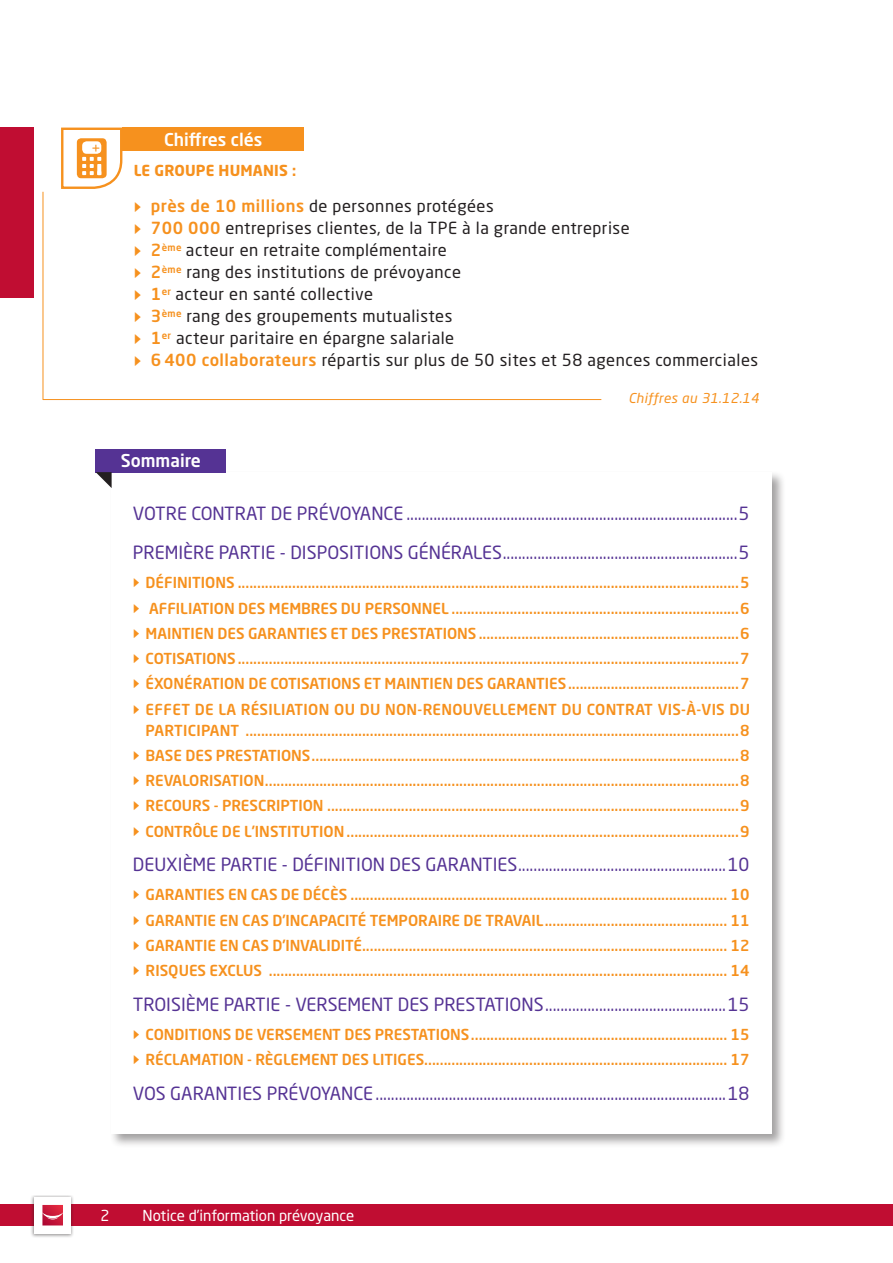
<style>
.page{position:relative;width:893px;height:1263px;background:#fff}
.page>*{position:absolute;margin:0;border:0;box-sizing:border-box;transform-origin:0 0}
.t1{font:18px/38.5px "Neo Sans Std";color:#553394}
.t2{font:500 17.55px "Neo Sans Std";color:#fff}
.t3{font:16.5px/21.9px "Neo Sans Std";letter-spacing:.03em;color:#231f20}
.t4{font:500 15px/25.2px "Neo Sans Std";color:#f6911e;text-align:justify}
.t5{font:15px "Neo Sans Std";color:#fff}
.t6{font:700 15px "Neo Sans Std";letter-spacing:.01em;color:#f6911e}
.t7{font:15px "Neo Sans Std";color:#f6911e}
.t8{font:italic 13.5px "Neo Sans Std";letter-spacing:.03em;color:#f6911e}
.s1{font-family:"Simple Direction Arrows";color:#f6911e}
.s2{font-weight:500;color:#f6911e}
.s3{font-family:"Simple Direction Arrows";font-weight:400}
</style>
<div class="page">
<div style="left:0;top:128px;width:34px;height:170px;background:#c00d32"></div>
<div style="left:0;top:1204px;width:893px;height:22px;background:#c00d32"></div>
<div style="left:30px;top:1194px;width:44px;height:44px;background:#231f20;opacity:.5"></div>
<div style="left:34px;top:1197px;width:37px;height:37px;background:#fff"></div>
<svg style="left:42px;top:1205px;width:21px;height:20px"></svg>
<div style="left:109px;top:470px;width:677px;height:678px;background:#231f20;opacity:.42"></div>
<div style="left:112px;top:472px;width:660px;height:662px;background:#fff"></div>
<div style="left:96px;top:449px;width:130px;height:23px;background:#553394"></div>
<svg style="left:96px;top:472px;width:16px;height:16px"></svg>
<div style="left:122px;top:128px;width:182px;height:23px;background:#f6911e"></div>
<hr style="left:43px;top:399px;width:558px;height:1px;background:#f6911e">
<svg style="left:61px;top:127px;width:63px;height:62px"></svg>
<hr style="left:43px;top:192px;width:1px;height:208px;background:#f6911e">
<p class="t7" style="left:91px;top:139px;width:11px">+</p>
<p class="t2" style="left:164px;top:128px;width:100px">Chiffres clés</p>
<p class="t6" style="left:134px;top:160px;width:164px">LE GROUPE HUMANIS :</p>
<p class="t3" style="left:134px;top:195px;width:626px"><span class="s1">g</span> <span class="s2">près de 10 millions</span> de personnes protégées<br><span class="s1">g</span> <span class="s2">700 000</span> entreprises clientes, de la TPE à la grande entreprise<br><span class="s1">g</span> <span class="s2">2</span><sup>ème</sup> acteur en retraite complémentaire<br><span class="s1">g</span> <span class="s2">2</span><sup>ème</sup> rang des institutions de prévoyance<br><span class="s1">g</span> <span class="s2">1</span><sup>er</sup> acteur en santé collective<br><span class="s1">g</span> <span class="s2">3</span><sup>ème</sup> rang des groupements mutualistes<br><span class="s1">g</span> <span class="s2">1</span><sup>er</sup> acteur paritaire en épargne salariale<br><span class="s1">g</span> <span class="s2">6 400 collaborateurs</span> répartis sur plus de 50 sites et 58 agences commerciales</p>
<p class="t8" style="left:628px;top:390px;width:132px">Chiffres au 31.12.14</p>
<p class="t2" style="left:121px;top:450px;width:82px">Sommaire</p>
<p class="t1" style="left:133px;top:494px;width:618px">VOTRE CONTRAT DE PRÉVOYANCE ......................................................................................5<br>PREMIÈRE PARTIE - DISPOSITIONS GÉNÉRALES.............................................................5</p>
<p class="t4" style="left:133px;top:570px;width:619px"><span class="s3">g</span> DÉFINITIONS .................................................................................................................................5 <span class="s3">g</span> AFFILIATION DES MEMBRES DU PERSONNEL ..........................................................................6 <span class="s3">g</span> MAINTIEN DES GARANTIES ET DES PRESTATIONS ...................................................................6 <span class="s3">g</span> COTISATIONS.................................................................................................................................7 <span class="s3">g</span> ÉXONÉRATION DE COTISATIONS ET MAINTIEN DES GARANTIES............................................7 <span class="s3">g</span> EFFET DE LA RÉSILIATION OU DU NON-RENOUVELLEMENT DU CONTRAT VIS-À-VIS DU</p>
<p class="t4" style="left:133px;top:717px;width:618px;text-indent:13px">PARTICIPANT ...............................................................................................................................8 <span class="s3">g</span> BASE DES PRESTATIONS..............................................................................................................8 <span class="s3">g</span> REVALORISATION..........................................................................................................................8 <span class="s3">g</span> RECOURS - PRESCRIPTION ..........................................................................................................9 <span class="s3">g</span> CONTRÔLE DE L’INSTITUTION.....................................................................................................9</p>
<p class="t1" style="left:133px;top:845px;width:618px">DEUXIÈME PARTIE - DÉFINITION DES GARANTIES......................................................10</p>
<p class="t4" style="left:133px;top:882px;width:618px"><span class="s3">g</span> GARANTIES EN CAS DE DÉCÈS ................................................................................................. 10 <span class="s3">g</span> GARANTIE EN CAS D’INCAPACITÉ TEMPORAIRE DE TRAVAIL............................................... 11 <span class="s3">g</span> GARANTIE EN CAS D’INVALIDITÉ.............................................................................................. 12 <span class="s3">g</span> RISQUES EXCLUS ...................................................................................................................... 14</p>
<p class="t1" style="left:133px;top:984px;width:618px">TROISIÈME PARTIE - VERSEMENT DES PRESTATIONS...............................................15</p>
<p class="t4" style="left:133px;top:1021px;width:618px"><span class="s3">g</span> CONDITIONS DE VERSEMENT DES PRESTATIONS.................................................................. 15 <span class="s3">g</span> RÉCLAMATION - RÈGLEMENT DES LITIGES.............................................................................. 17</p>
<p class="t1" style="left:133px;top:1073px;width:618px">VOS GARANTIES PRÉVOYANCE...........................................................................................18</p>
<p class="t5" style="left:101px;top:1206px;width:11px">2</p>
<p class="t5" style="left:143px;top:1206px;width:213px">Notice d’information prévoyance</p>
</div>
